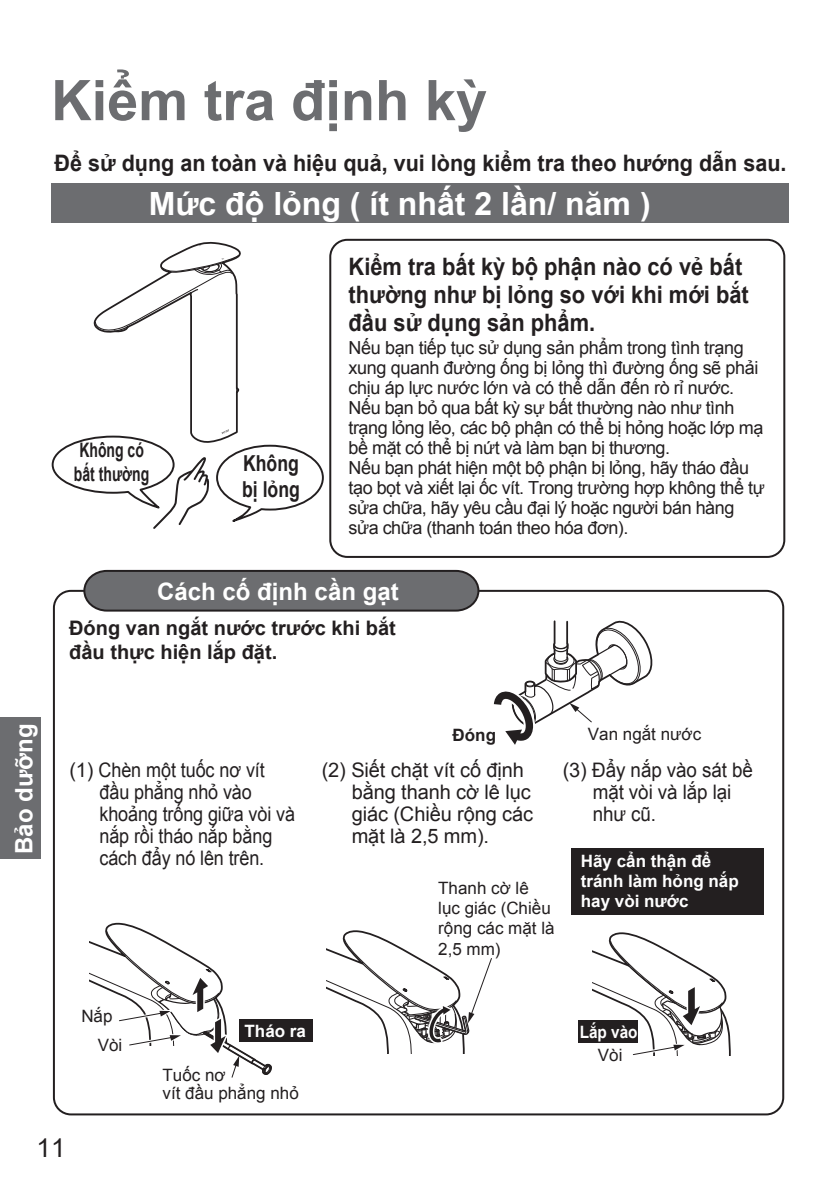
<style>
.page{position:relative;width:840px;height:1191px;background:#fff}
.page>*{position:absolute;margin:0;border:0;box-sizing:border-box;transform-origin:0 0}
.t1{font:700 56px "Arial";color:#6c6d70}
.t2{font:700 32px "Arial";color:#fff}
.t3{font:26px "Arial";color:#231f20}
.t4{font:700 24px/28px "Arial";color:#231f20;scale:.91 1}
.t5{font:700 24px "Arial";color:#fff}
.t6{font:700 24px "Arial";color:#fff}
.t7{font:700 22.6px "Arial";color:#231f20;scale:.95 1}
.t8{font:700 22px/26.4px "Arial";color:#231f20;scale:.8 1}
.t9{font:20px/22px "Arial";letter-spacing:-.005em;color:#231f20;scale:.9 1}
.t10{font:20px/22px "Arial";letter-spacing:-.005em;color:#231f20}
.t11{font:700 20px/24px "Arial";color:#231f20}
.t12{font:20px/22px "Arial";letter-spacing:-.005em;color:#231f20;scale:.94 1}
.t13{font:700 20px/24px "Arial";color:#231f20;scale:.7 1}
.t14{font:18px/20px "Arial";letter-spacing:-.025em;color:#231f20}
.t15{font:17px/20.4px "Arial";color:#231f20}
.t16{font:700 17px/20.4px "Arial";color:#fff}
.t17{font:700 17px "Arial";color:#fff;scale:.9 1}
.t18{font:700 17px "Arial";color:#231f20}
.s1{font-style:inherit}
</style>
<div class="page">
<div style="left:0;top:717px;width:41px;height:142px;background:#6c6d70"></div>
<div style="left:329px;top:239px;width:455px;height:319px;border:2px solid #231f20;border-radius:17px"></div>
<div style="left:51px;top:183px;width:737px;height:39px;background:#6c6d70"></div>
<svg style="left:51px;top:242px;width:273px;height:287px"></svg>
<svg style="left:493px;top:620px;width:160px;height:125px"></svg>
<div style="left:571px;top:848px;width:191px;height:67px;background:#231f20"></div>
<div style="left:239px;top:1019px;width:74px;height:23px;background:#231f20"></div>
<div style="left:578px;top:1019px;width:59px;height:23px;background:#231f20"></div>
<svg style="left:326px;top:930px;width:166px;height:123px"></svg>
<svg style="left:90px;top:922px;width:181px;height:156px"></svg>
<svg style="left:592px;top:932px;width:139px;height:124px"></svg>
<svg style="left:82px;top:569px;width:398px;height:43px;background:#6d6e70"></svg>
<h1 class="t1" style="left:51px;top:61px;width:437px">Kiểm tra định kỳ</h1>
<p class="t7" style="left:54px;top:147px;width:771px">Để sử dụng an toàn và hiệu quả, vui lòng kiểm tra theo hướng dẫn sau<span class="s1">.</span></p>
<h2 class="t2" style="left:149px;top:182px;width:503px"><span class="s1">Mức độ lỏng (</span> ít nhất 2 lần/ năm )</h2>
<p class="t13" style="left:74px;top:439px;width:109px">Không có bất thường</p>
<p class="t8" style="left:242px;top:450px;width:74px">Không bị lỏng</p>
<h3 class="t4" style="left:348px;top:252px;width:441px">Kiểm tra bất kỳ bộ phận nào có vẻ bất thường như bị lỏng so với khi mới bắt đầu sử dụng sản phẩm<span class="s1">.</span></h3>
<p class="t14" style="left:348px;top:337px;width:417px">Nếu bạn tiếp tục sử dụng sản phẩm <span class="s1">trong tình trạng xung quanh đường ống</span> bị lỏng <span class="s1">thì</span> đường ống sẽ phải chịu áp lực nước lớn và có thể dẫn đến rò rỉ nước<span class="s1">.<br></span>Nếu bạn bỏ qua bất kỳ sự bất thường nào như tình trạng lỏng lẻo, các bộ phận có thể bị hỏng hoặc lớp mạ bề mặt có thể bị nứt và làm bạn bị thương.<br>Nếu bạn phát hiện một bộ phận bị lỏng, hãy tháo <span class="s1">đầu tạo bọt</span> và <span class="s1">xiết</span> lại ốc vít<span class="s1">.</span> Trong trường hợp không thể tự sửa chữa, hãy yêu cầu đại lý hoặc người bán hàng sửa chữa (<span class="s1">thanh toán</span> theo hóa đơn)<span class="s1">.</span></p>
<h3 class="t5" style="left:157px;top:574px;width:243px">Cách cố định cần gạt</h3>
<p class="t11" style="left:69px;top:616px;width:328px">Đóng van ngắt nước trước khi bắt đầu thực hiện lắp đặt.</p>
<h3 class="t6" style="left:7px;top:854px;width:132px;rotate:-90deg">Bảo dưỡng</h3>
<p class="t18" style="left:452px;top:723px;width:45px">Đóng</p>
<p class="t15" style="left:587px;top:723px;width:115px">Van ngắt nước</p>
<p class="t16" style="left:580px;top:850px;width:159px">Hãy cẩn thận để tránh làm hỏng nắp hay vòi nước</p>
<p class="t10" style="left:351px;top:758px;width:183px;text-indent:-30px"><span class="s1">(2)</span> Siết chặt vít cố định bằng thanh cờ lê lục giác (Chiều rộng các mặt là 2,5 mm)<span class="s1">.</span></p>
<p class="t12" style="left:592px;top:758px;width:172px;text-indent:-30px"><span class="s1">(3)</span> Đẩy nắp vào sát bề mặt vòi và lắp lại như cũ.</p>
<p class="t9" style="left:99px;top:758px;width:219px;text-indent:-30px"><span class="s1">(1)</span> Chèn một tuốc nơ vít đầu phẳng nhỏ vào khoảng trống giữa vòi và nắp rồi tháo nắp bằng cách đẩy nó lên trên.</p>
<p class="t15" style="left:438px;top:877px;width:118px">Thanh cờ lê lục giác (Chiều rộng các mặt là<br>2,5 mm)</p>
<p class="t15" style="left:81px;top:1006px;width:33px">Nắp</p>
<p class="t15" style="left:98px;top:1034px;width:26px">Vòi</p>
<h3 class="t3" style="left:37px;top:1129px;width:30px">11</h3>
<p class="t16" style="left:244px;top:1021px;width:63px">Tháo ra</p>
<p class="t15" style="left:162px;top:1066px;width:138px;line-height:18px">Tuốc nơ<br>vít đầu phẳng nhỏ</p>
<p class="t17" style="left:579px;top:1020px;width:66px">Lắp vào</p>
<p class="t15" style="left:597px;top:1045px;width:26px">Vòi</p>
</div>
